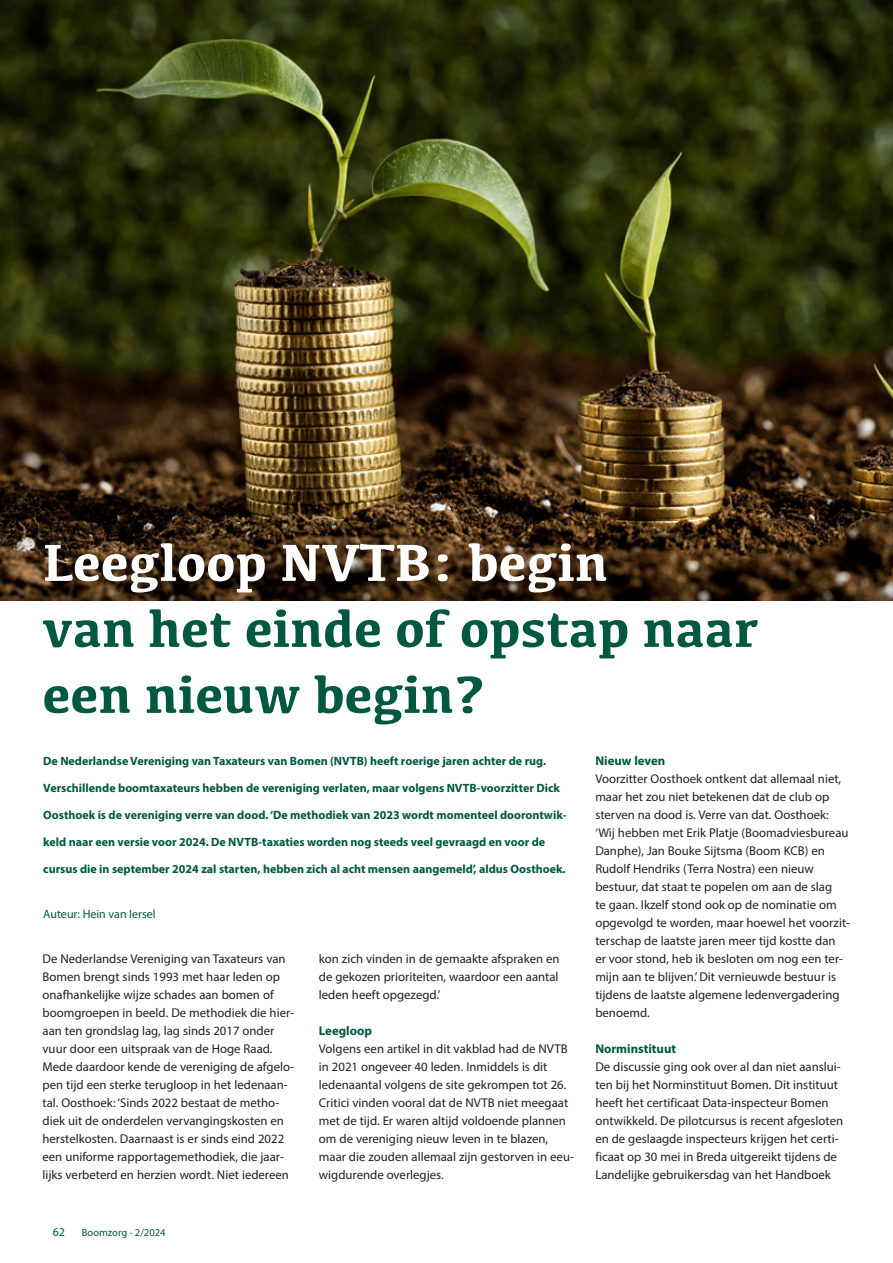
<style>
.page{position:relative;width:893px;height:1263px;background:#fff}
.page>*{position:absolute;margin:0;border:0;box-sizing:border-box;transform-origin:0 0}
.t1{font:700 54px/66px "Kefa";color:#005840}
.t2{font:700 54px "Kefa";color:#fff}
.t3{font:12.75px/18px "Myriad Pro";color:#231f20}
.t4{font:700 12.75px "Myriad Pro";color:#005840}
.t5{font:700 12px "Myriad Pro";color:#005840}
.t6{font:12px "Myriad Pro";color:#005840}
.t7{font:10.5px "Myriad Pro";color:#005840}
</style>
<div class="page">
<img style="left:0;top:0;width:893px;height:600px">
<h1 class="t2" style="left:43px;top:527px;width:567px">Leegloop NVTB: begin</h1>
<h1 class="t1" style="left:43px;top:593px;width:718px">van het einde of opstap naar een nieuw begin?</h1>
<p class="t5" style="left:43px;top:753px;width:504px">De Nederlandse Vereniging van Taxateurs van Bomen (NVTB) heeft roerige jaren achter de rug.</p>
<p class="t5" style="left:43px;top:780px;width:518px">Verschillende boomtaxateurs hebben de vereniging verlaten, maar volgens NVTB-voorzitter Dick</p>
<p class="t5" style="left:43px;top:807px;width:525px">Oosthoek is de vereniging verre van dood. ‘De methodiek van 2023 wordt momenteel doorontwik-</p>
<p class="t5" style="left:43px;top:834px;width:503px">keld naar een versie voor 2024. De NVTB-taxaties worden nog steeds veel gevraagd en voor de</p>
<p class="t5" style="left:43px;top:861px;width:524px">cursus die in september 2024 zal starten, hebben zich al acht mensen aangemeld’, aldus Oosthoek.</p>
<p class="t6" style="left:43px;top:907px;width:114px">Auteur: Hein van Iersel</p>
<p class="t3" style="left:43px;top:950px;width:253px">De Nederlandse Vereniging van Taxateurs van Bomen brengt sinds 1993 met haar leden op onafhankelijke wijze schades aan bomen of boomgroepen in beeld. De methodiek die hier&shy;aan ten grondslag lag, lag sinds 2017 onder vuur door een uitspraak van de Hoge Raad.<br>Mede daardoor kende de vereniging de afgelo&shy;pen tijd een sterke terugloop in het ledenaan&shy;tal. Oosthoek: ‘Sinds 2022 bestaat de metho&shy;diek uit de onderdelen vervangingskosten en herstelkosten. Daarnaast is er sinds eind 2022 een uniforme rapportagemethodiek, die jaar&shy;lijks verbeterd en herzien wordt. Niet iedereen</p>
<p class="t3" style="left:319px;top:950px;width:242px;text-align:justify">kon zich vinden in de gemaakte afspraken en de gekozen prioriteiten, waardoor een aantal leden heeft opgezegd.’</p>
<p class="t4" style="left:319px;top:1022px;width:55px">Leegloop</p>
<p class="t3" style="left:319px;top:1040px;width:257px">Volgens een artikel in dit vakblad had de NVTB in 2021 ongeveer 40 leden. Inmiddels is dit ledenaantal volgens de site gekrompen tot 26.<br>Critici vinden vooral dat de NVTB niet meegaat met de tijd. Er waren altijd voldoende plannen om de vereniging nieuw leven in te blazen, maar die zouden allemaal zijn gestorven in eeu&shy;wigdurende overlegjes.</p>
<p class="t6" style="left:53px;top:1224px;width:14px">62</p>
<p class="t7" style="left:82px;top:1226px;width:85px">Boomzorg - 2/2024</p>
<p class="t4" style="left:595px;top:752px;width:71px">Nieuw leven</p>
<p class="t3" style="left:595px;top:770px;width:256px">Voorzitter Oosthoek ontkent dat allemaal niet, maar het zou niet betekenen dat de club op sterven na dood is. Verre van dat. Oosthoek: ‘Wij hebben met Erik Platje (Boomadviesbureau Danphe), Jan Bouke Sijtsma (Boom KCB) en Rudolf Hendriks (Terra Nostra) een nieuw bestuur, dat staat te popelen om aan de slag<br>te gaan. Ikzelf stond ook op de nominatie om opgevolgd te worden, maar hoewel het voorzit&shy;terschap de laatste jaren meer tijd kostte dan<br>er voor stond, heb ik besloten om nog een ter&shy;mijn aan te blijven.’ Dit vernieuwde bestuur is tijdens de laatste algemene ledenvergadering benoemd.</p>
<p class="t4" style="left:595px;top:1041px;width:82px">Norminstituut</p>
<p class="t3" style="left:595px;top:1058px;width:249px">De discussie ging ook over al dan niet aanslui&shy;ten bij het Norminstituut Bomen. Dit instituut heeft het certificaat Data-inspecteur Bomen ontwikkeld. De pilotcursus is recent afgesloten en de geslaagde inspecteurs krijgen het certi&shy;ficaat op 30 mei in Breda uitgereikt tijdens de Landelijke gebruikersdag van het Handboek</p>
</div>
